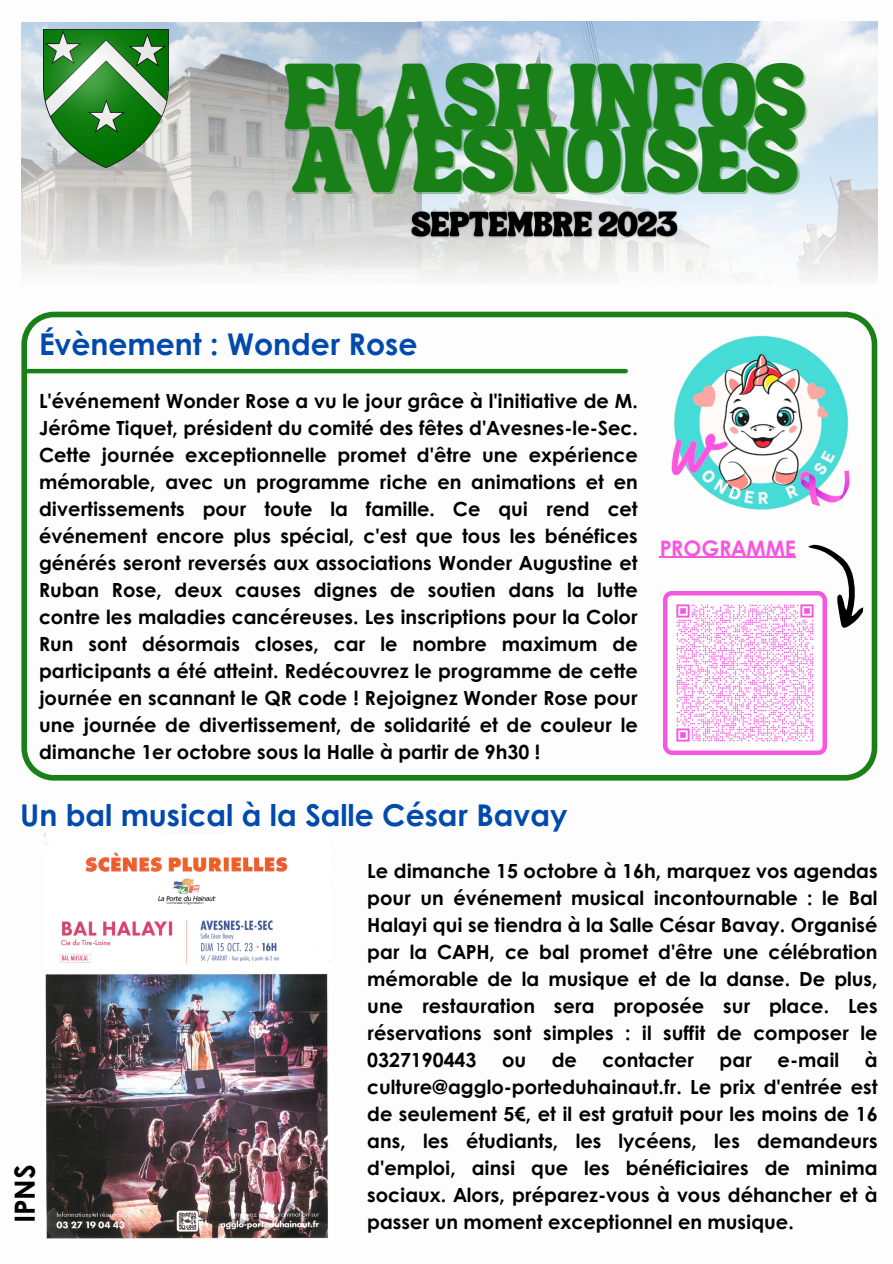
<style>
.page{position:relative;width:893px;height:1264px;background:#fff}
.page>*{position:absolute;margin:0;border:0;box-sizing:border-box;transform-origin:0 0}
.t1{font:45.3px/62.7px "TANSONGBIRD";color:#188016}
.t2{font:700 30px "Century Gothic";color:#004aad}
.t3{font:700 27.75px "Century Gothic";color:#000}
.t4{font:700 21.45px "Century Gothic";color:#f557e0}
.t5{font:700 19.5px/27px "Century Gothic";color:#000;text-align:justify}
</style>
<div class="page">
<img style="left:21px;top:21px;width:857px;height:260px">
<img style="left:44px;top:30px;width:124px;height:137px">
<svg style="left:21px;top:312px;width:856px;height:468px"></svg>
<img style="left:637px;top:321px;width:234px;height:210px">
<img style="left:44px;top:833px;width:286px;height:406px">
<hr style="left:27px;top:369px;width:598px;height:4px;background:#188016">
<svg style="left:797px;top:543px;width:74px;height:88px"></svg>
<img style="left:406px;top:206px;width:277px;height:39px">
<hr style="left:659px;top:557px;width:137px;height:1px;background:#f557e0">
<img style="left:663px;top:592px;width:163px;height:163px">
<p class="t1" style="left:284px;top:82px;width:522px">FLASH INFOS<br>AVESNOISES</p>
<p class="t2" style="left:39px;top:321px;width:380px">Évènement : Wonder Rose</p>
<p class="t5" style="left:39px;top:387px;width:600px">L'événement Wonder Rose a vu le jour grâce à l'initiative de M.<br>Jérôme Tiquet, président du comité des fêtes d'Avesnes-le-Sec.<br>Cette journée exceptionnelle promet d'être une expérience mémorable, avec un programme riche en animations et en divertissements pour toute la famille. Ce qui rend cet événement encore plus spécial, c'est que tous les bénéfices générés seront reversés aux associations Wonder Augustine et Ruban Rose, deux causes dignes de soutien dans la lutte contre les maladies cancéreuses. Les inscriptions pour la Color Run sont désormais closes, car le nombre maximum de participants a été atteint. Redécouvrez le programme de cette journée en scannant le QR code ! Rejoignez Wonder Rose pour une journée de divertissement, de solidarité et de couleur le dimanche 1er octobre sous la Halle à partir de 9h30 !</p>
<p class="t4" style="left:659px;top:531px;width:138px">PROGRAMME</p>
<p class="t2" style="left:20px;top:792px;width:549px">Un bal musical à la Salle César Bavay</p>
<p class="t5" style="left:367px;top:856px;width:511px">Le dimanche 15 octobre à 16h, marquez vos agendas pour un événement musical incontournable : le Bal Halayi qui se tiendra à la Salle César Bavay. Organisé par la CAPH, ce bal promet d'être une célébration mémorable de la musique et de la danse. De plus, une restauration sera proposée sur place. Les réservations sont simples : il suffit de composer le 0327190443</p>
<p class="t5" style="left:367px;top:1045px;width:511px;text-indent:497px">à culture@agglo-porteduhainaut.fr. Le prix d'entrée est de seulement 5€, et il est gratuit pour les moins de 16 ans, les étudiants, les lycéens, les demandeurs d'emploi, ainsi que les bénéficiaires de minima sociaux. Alors, préparez-vous à vous déhancher et à passer un moment exceptionnel en musique.</p>
<p class="t5" style="left:502px;top:1045px;width:26px">ou</p>
<p class="t5" style="left:551px;top:1045px;width:27px">de</p>
<p class="t5" style="left:602px;top:1045px;width:93px">contacter</p>
<p class="t5" style="left:719px;top:1045px;width:34px">par</p>
<p class="t5" style="left:777px;top:1045px;width:63px">e-mail</p>
<p class="t3" style="left:4px;top:1223px;width:60px;rotate:-90deg">IPNS</p>
</div>
